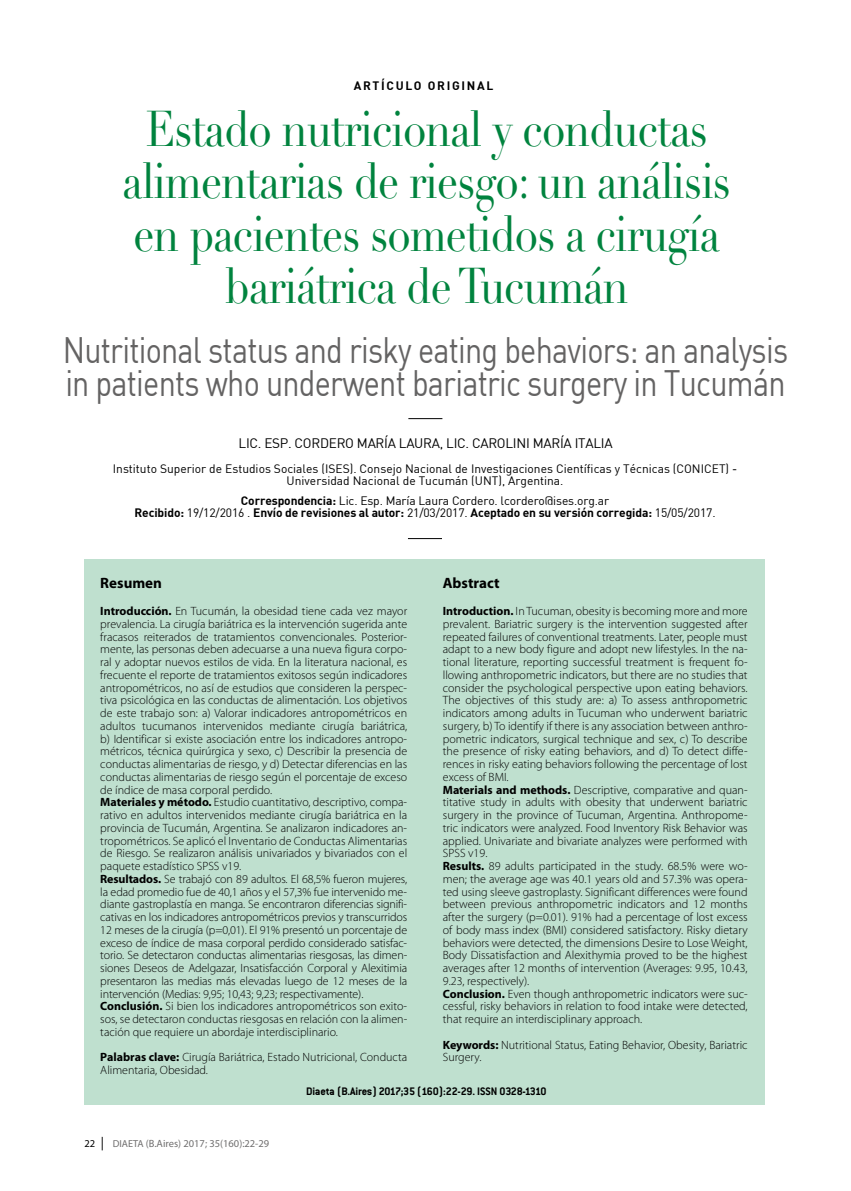
<style>
.page{position:relative;width:851px;height:1191px;background:#fff}
.page>*{position:absolute;margin:0;border:0;box-sizing:border-box;transform-origin:0 0}
.t1{font:49.5px/52.5px "Didot LT Std";letter-spacing:-.02em;color:#00833e;text-align:center;scale:.85 1}
.t2{font:36px/33px "DIN";letter-spacing:-.025em;color:#646363;scale:.85 1}
.t3{font:700 15px "Myriad Pro";color:#000}
.t4{font:13.5px "DIN";letter-spacing:-.02em;color:#000}
.t5{font:300 12px/12.8px "Myriad Pro";color:#000}
.t6{font:700 12px/12px "DIN";letter-spacing:-.01em;color:#000;text-align:center}
.t7{font:12px/12px "DIN";color:#000;text-align:center}
.t8{font:700 12px "Conduit ITC";letter-spacing:-.025em;color:#000}
.t9{font:700 12px "DIN";letter-spacing:.14em;color:#000}
.t10{font:10.5px "Myriad Pro";color:#706f6f}
.s1{font-weight:400}
.s2{font-weight:700}
.s3{color:#000}
.s4{font-size:13.5px;color:#000}
.s5{font-size:10.2px}
</style>
<div class="page">
<div style="left:84px;top:559px;width:680px;height:546px;background:#bfe0cf"></div>
<hr style="left:408px;top:418px;width:34px;height:1px;background:#000">
<hr style="left:408px;top:538px;width:34px;height:1px;background:#000">
<p class="t9" style="left:354px;top:78px;width:133px">ARTÍCULO original</p>
<h1 class="t1" style="left:123px;top:104px;width:717px">Estado nutricional y conductas alimentarias de riesgo: un análisis en pacientes sometidos a cirugía bariátrica de Tucumán</h1>
<h2 class="t2" style="left:63px;top:333px;width:854px">Nutritional status and risky eating behaviors: an analysis in patients who underwent bariatric surgery in Tucumán</h2>
<p class="t4" style="left:238px;top:435px;width:375px">Lic. Esp. Cordero María Laura, Lic. Carolin i María Italia</p>
<p class="t7" style="left:113px;top:463px;width:625px">I nstituto Superior de Estudios Sociales (ISES). Consejo Nacional de I nvestigaciones Científicas y Técnicas (CO NICET) -<br>U niversidad Nacional de Tucumán (U NT), Argentina.</p>
<p class="t6" style="left:134px;top:494px;width:582px">Correspondencia: <span class="s1">Lic. Esp. María Laura Cordero. lcordero@ises.org.ar<br></span>Recibido: <span class="s1">19/12/2016 .</span> Envío de revisiones al autor: <span class="s1">21/03/2017.</span> Aceptado en su versión corregida: <span class="s1">15/05/2017.</span></p>
<p class="t3" style="left:100px;top:574px;width:63px">Resumen</p>
<p class="t5" style="left:100px;top:605px;width:308px"><span class="s2">Introducción.</span> En Tucumán, la obesidad tiene cada vez mayor prevalencia. La cirugía bariátrica es la intervención sugerida ante fracasos reiterados de tratamientos convencionales. Posterior&shy;mente, las personas deben adecuarse a una nueva figura corpo&shy;ral y adoptar nuevos estilos de vida. En la literatura nacional, es frecuente el reporte de tratamientos exitosos según indicadores antropométricos, no así de estudios que consideren la perspec&shy;tiva psicológica en las conductas de alimentación. Los objetivos de este trabajo son: a) Valorar indicadores antropométricos en adultos tucumanos intervenidos mediante cirugía bariátrica, b) Identificar si existe asociación entre los indicadores antropo&shy;métricos, técnica quirúrgica y sexo, c) Describir la presencia de conductas alimentarias de riesgo, y d) Detectar diferencias en las conductas alimentarias de riesgo según el porcentaje de exceso de índice de masa corporal perdido.<br><span class="s2">Materiales y método.</span> Estudio cuantitativo, descriptivo, compa&shy;rativo en adultos intervenidos mediante cirugía bariátrica en la provincia de Tucumán, Argentina. Se analizaron indicadores an&shy;tropométricos. Se aplicó el Inventario de Conductas Alimentarias de Riesgo. Se realizaron análisis univariados y bivariados con el paquete estadístico SPSS v19.<br><span class="s2">Resultados.</span> Se trabajó con 89 adultos. El 68,5% fueron mujeres, la edad promedio fue de 40,1 años y el 57,3% fue intervenido me&shy;diante gastroplastía en manga. Se encontraron diferencias signifi&shy;cativas en los indicadores antropométricos previos y transcurridos 12 meses de la cirugía (p=0,01). El 91% presentó un porcentaje de exceso de índice de masa corporal perdido considerado satisfac&shy;torio. Se detectaron conductas alimentarias riesgosas, las dimen&shy;siones Deseos de Adelgazar, Insatisfacción Corporal y Alexitimia presentaron las medias más elevadas luego de 12 meses de la intervención (Medias: 9,95; 10,43; 9,23; respectivamente).<br><span class="s2">Conclusión.</span> Si bien los indicadores antropométricos son exito&shy;sos, se detectaron conductas riesgosas en relación con la alimen&shy;tación que requiere un abordaje interdisciplinario.</p>
<p class="t5" style="left:100px;top:1051px;width:308px"><span class="s2">Palabras clave:</span> Cirugía Bariátrica, Estado Nutricional, Conducta<br>Alimentaria, Obesidad.</p>
<p class="t3" style="left:443px;top:574px;width:58px">Abstract</p>
<p class="t5" style="left:443px;top:605px;width:306px"><span class="s2">Introduction.</span> In Tucuman, obesity is becoming more and more prevalent. Bariatric surgery is the intervention suggested after repeated failures of conventional treatments. Later, people must adapt to a new body figure and adopt new lifestyles. In the na&shy;tional literature, reporting successful treatment is frequent fo&shy;llowing anthropometric indicators, but there are no studies that consider the psychological perspective upon eating behaviors.<br>The objectives of this study are: a) To assess anthropometric indicators among adults in Tucuman who underwent bariatric surgery, b) To identify if there is any association between anthro&shy;pometric indicators, surgical technique and sex, c) To describe the presence of risky eating behaviors, and d) To detect diffe&shy;rences in risky eating behaviors following the percentage of lost excess of BMI.<br><span class="s2">Materials and methods.</span> Descriptive, comparative and quan&shy;titative study in adults with obesity that underwent bariatric surgery in the province of Tucuman, Argentina. Anthropome&shy;tric indicators were analyzed. Food Inventory Risk Behavior was applied. Univariate and bivariate analyzes were performed with SPSS v19.<br><span class="s2">Results.</span> 89 adults participated in the study. 68.5% were wo&shy;men; the average age was 40.1 years old and 57.3% was opera&shy;ted using sleeve gastroplasty. Significant differences were found between previous anthropometric indicators and 12 months after the surgery (p=0.01). 91% had a percentage of lost excess of body mass index (BMI) considered satisfactory. Risky dietary behaviors were detected, the dimensions Desire to Lose Weight, Body Dissatisfaction and Alexithymia proved to be the highest averages after 12 months of intervention (Averages: 9.95, 10.43, 9.23, respectively).<br><span class="s2">Conclusion.</span> Even though anthropometric indicators were suc&shy;cessful, risky behaviors in relation to food intake were detected, that require an interdisciplinary approach.</p>
<p class="t5" style="left:443px;top:1038px;width:306px"><span class="s2">Keywords:</span> Nutritional Status, Eating Behavior, Obesity, Bariatric<br>Surgery.</p>
<p class="t10" style="left:84px;top:1137px;width:186px"><span class="s3">22</span> <span class="s4">|</span> <span class="s5">DIAETA</span> (B.Aires) 2017; 35(160):22-29</p>
<p class="t8" style="left:306px;top:1084px;width:242px">Diaeta (B.Aires) 2017;35 (160):22-29. ISSN 0328-1310</p>
</div>
